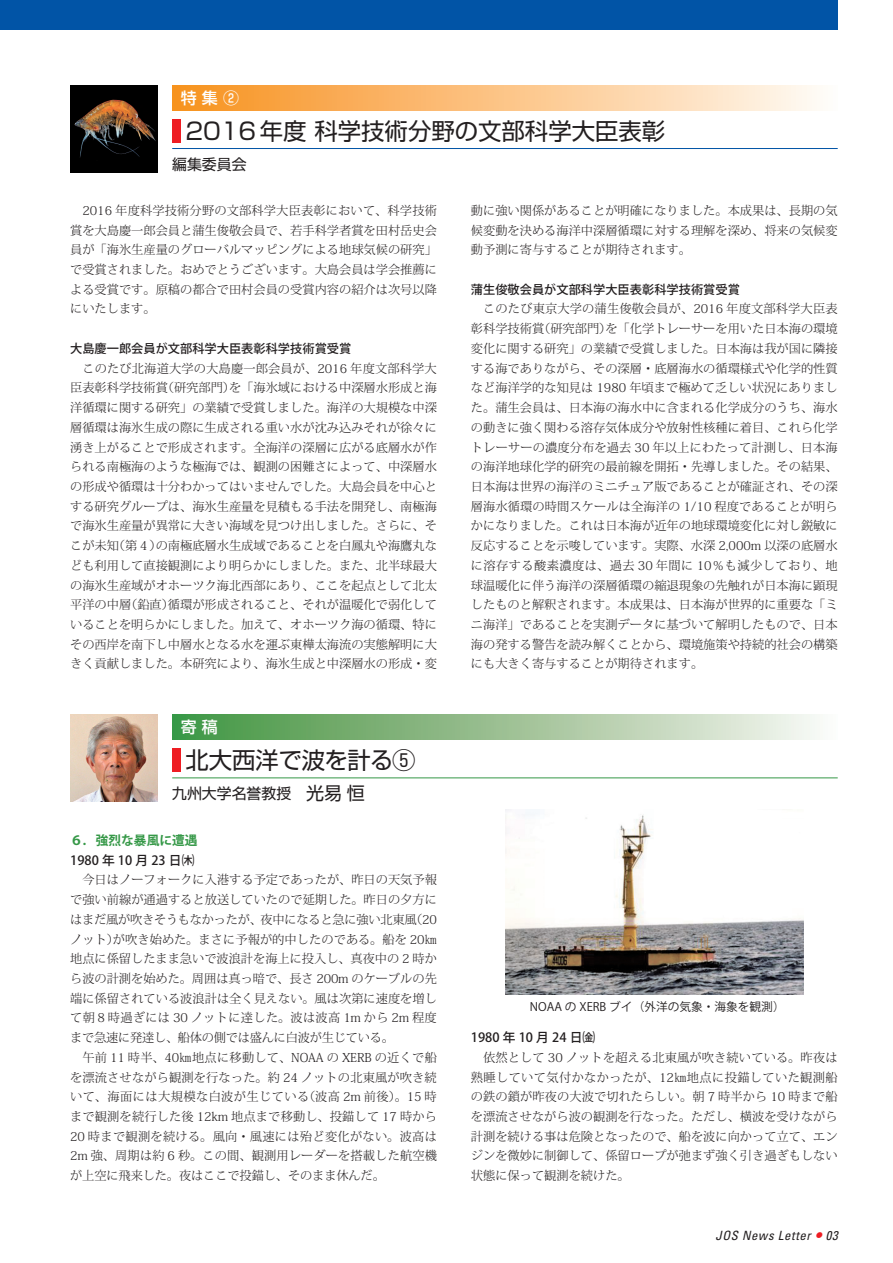
<style>
.page{position:relative;width:893px;height:1263px;background:#fff}
.page>*{position:absolute;margin:0;border:0;box-sizing:border-box;transform-origin:0 0}
.t1{font:23.4px "Shin Go Pro";color:#231f20}
.t2{font:500 15.9px "Shin Go Pro";color:#fff}
.t3{font:14.85px "Shin Go Pro";color:#231f20}
.t4{font:500 12.75px "Koz Go Pro";color:#231f20}
.t5{font:italic condensed 12.75px "Univers";letter-spacing:.05em;color:#231f20}
.t6{font:700 12.75px "Koz Go Pro";color:#359847}
.t7{font:300 12.15px/19.6px "Koz Min Pro";color:#231f20;text-align:justify}
.t8{font:500 12.15px "Koz Go Pro";color:#231f20}
.t9{font:11.7px "Koz Go Pro";color:#231f20}
.s1{font-size:18px}
.s2{font-size:19.2px;color:#ee1d23}
</style>
<div class="page">
<div style="left:0;top:0;width:838px;height:30px;background:#0154a6"></div>
<div style="left:172px;top:85px;width:666px;height:26px;background:linear-gradient(to right,#f8911c,#fffbf6)"></div>
<img style="left:70px;top:85px;width:87px;height:87px">
<hr style="left:172px;top:148px;width:666px;height:1px;background:#0154a6">
<div style="left:172px;top:119px;width:9px;height:23px;background:#ee1d23"></div>
<img style="left:505px;top:809px;width:298px;height:186px">
<div style="left:172px;top:714px;width:666px;height:26px;background:linear-gradient(to right,#40923e,#fbf6f2)"></div>
<img style="left:70px;top:714px;width:87px;height:87px">
<hr style="left:172px;top:777px;width:666px;height:1px;background:#359847">
<div style="left:172px;top:748px;width:9px;height:24px;background:#ee1d23"></div>
<h2 class="t2" style="left:181px;top:85px;width:60px">特 集 ②</h2>
<h1 class="t1" style="left:185px;top:112px;width:481px">2016年度 科学技術分野の文部科学大臣表彰</h1>
<p class="t3" style="left:172px;top:152px;width:76px">編集委員会</p>
<p class="t7" style="left:70px;top:200px;width:368px;text-indent:12px">2016 年度科学技術分野の文部科学大臣表彰において、科学技術賞を大島慶一郎会員と蒲生俊敬会員で、若手科学者賞を田村岳史会員が「海氷生産量のグローバルマッピングによる地球気候の研究」で受賞されました。おめでとうございます。大島会員は学会推薦による受賞です。原稿の都合で田村会員の受賞内容の紹介は次号以降にいたします。</p>
<p class="t8" style="left:70px;top:341px;width:283px">大島慶一郎会員が文部科学大臣表彰科学技術賞受賞</p>
<p class="t7" style="left:70px;top:358px;width:368px;text-indent:12px">このたび北海道大学の大島慶一郎会員が、2016 年度文部科学大臣表彰科学技術賞（研究部門）を「海氷域における中深層水形成と海洋循環に関する研究」の業績で受賞しました。海洋の大規模な中深層循環は海氷生成の際に生成される重い水が沈み込みそれが徐々に湧き上がることで形成されます。全海洋の深層に広がる底層水が作られる南極海のような極海では、観測の困難さによって、中深層水の形成や循環は十分わかってはいませんでした。大島会員を中心とする研究グループは、海氷生産量を見積もる手法を開発し、南極海で海氷生産量が異常に大きい海域を見つけ出しました。さらに、そこが未知（第４）の南極底層水生成域であることを白鳳丸や海鷹丸なども利用して直接観測により明らかにしました。また、北半球最大の海氷生産域がオホーツク海北西部にあり、ここを起点として北太平洋の中層（鉛直）循環が形成されること、それが温暖化で弱化していることを明らかにしました。加えて、オホーツク海の循環、特にその西岸を南下し中層水となる水を運ぶ東樺太海流の実態解明に大きく貢献しました。本研究により、海氷生成と中深層水の形成・変</p>
<p class="t7" style="left:471px;top:200px;width:368px">動に強い関係があることが明確になりました。本成果は、長期の気候変動を決める海洋中深層循環に対する理解を深め、将来の気候変動予測に寄与することが期待されます。</p>
<p class="t8" style="left:471px;top:281px;width:270px">蒲生俊敬会員が文部科学大臣表彰科学技術賞受賞</p>
<p class="t7" style="left:471px;top:299px;width:368px;text-indent:12px">このたび東京大学の蒲生俊敬会員が、2016 年度文部科学大臣表彰科学技術賞（研究部門）を「化学トレーサーを用いた日本海の環境変化に関する研究」の業績で受賞しました。日本海は我が国に隣接する海でありながら、その深層・底層海水の循環様式や化学的性質など海洋学的な知見は 1980 年頃まで極めて乏しい状況にありました。蒲生会員は、日本海の海水中に含まれる化学成分のうち、海水の動きに強く関わる溶存気体成分や放射性核種に着目、これら化学トレーサーの濃度分布を過去 30 年以上にわたって計測し、日本海の海洋地球化学的研究の最前線を開拓・先導しました。その結果、日本海は世界の海洋のミニチュア版であることが確証され、その深層海水循環の時間スケールは全海洋の 1/10 程度であることが明らかになりました。これは日本海が近年の地球環境変化に対し鋭敏に反応することを示唆しています。実際、水深 2,000m 以深の底層水に溶存する酸素濃度は、過去 30 年間に 10％も減少しており、地球温暖化に伴う海洋の深層循環の縮退現象の先触れが日本海に顕現したものと解釈されます。本成果は、日本海が世界的に重要な「ミニ海洋」であることを実測データに基づいて解明したもので、日本海の発する警告を読み解くことから、環境施策や持続的社会の構築にも大きく寄与することが期待されます。</p>
<h2 class="t2" style="left:181px;top:714px;width:39px">寄 稿</h2>
<h1 class="t1" style="left:185px;top:741px;width:231px">北大西洋で波を計る⑤</h1>
<p class="t3" style="left:172px;top:781px;width:194px">九州大学名誉教授　<span class="s1">光易恒</span></p>
<p class="t6" style="left:70px;top:832px;width:129px">６．強烈な暴風に遭遇</p>
<p class="t4" style="left:70px;top:852px;width:126px">1980 年 10 月 23 日㈭</p>
<p class="t7" style="left:70px;top:870px;width:368px;text-indent:12px">今日はノーフォークに入港する予定であったが、昨日の天気予報で強い前線が通過すると放送していたので延期した。昨日の夕方にはまだ風が吹きそうもなかったが、夜中になると急に強い北東風（20ノット）が吹き始めた。まさに予報が的中したのである。船を 20㎞地点に係留したまま急いで波浪計を海上に投入し、真夜中の 2 時から波の計測を始めた。周囲は真っ暗で、長さ 200m のケーブルの先端に係留されている波浪計は全く見えない。風は次第に速度を増して朝８時過ぎには 30 ノットに達した。波は波高 1m から 2m 程度まで急速に発達し、船体の側では盛んに白波が生じている。</p>
<p class="t7" style="left:70px;top:1047px;width:368px;text-indent:12px">午前 11 時半、40㎞地点に移動して、NOAA の XERB の近くで船を漂流させながら観測を行なった。約 24 ノットの北東風が吹き続いて、海面には大規模な白波が生じている（波高 2m 前後）。15 時まで観測を続行した後 12km 地点まで移動し、投錨して 17 時から20 時まで観測を続ける。風向・風速には殆ど変化がない。波高は2m 強、周期は約 6 秒。この間、観測用レーダーを搭載した航空機が上空に飛来した。夜はここで投錨し、そのまま休んだ。</p>
<p class="t9" style="left:530px;top:999px;width:256px">NOAA の XERB ブイ（外洋の気象・海象を観測）</p>
<p class="t4" style="left:471px;top:1029px;width:126px">1980 年 10 月 24 日㈮</p>
<p class="t7" style="left:471px;top:1047px;width:368px;text-indent:12px">依然として 30 ノットを超える北東風が吹き続いている。昨夜は熟睡していて気付かなかったが、12㎞地点に投錨していた観測船の鉄の鎖が昨夜の大波で切れたらしい。朝 7 時半から 10 時まで船を漂流させながら波の観測を行なった。ただし、横波を受けながら計測を続ける事は危険となったので、船を波に向かって立て、エンジンを微妙に制御して、係留ロープが弛まず強く引き過ぎもしない状態に保って観測を続けた。</p>
<p class="t5" style="left:715px;top:1227px;width:124px">JOS News Letter <span class="s2">•</span> 03</p>
</div>
